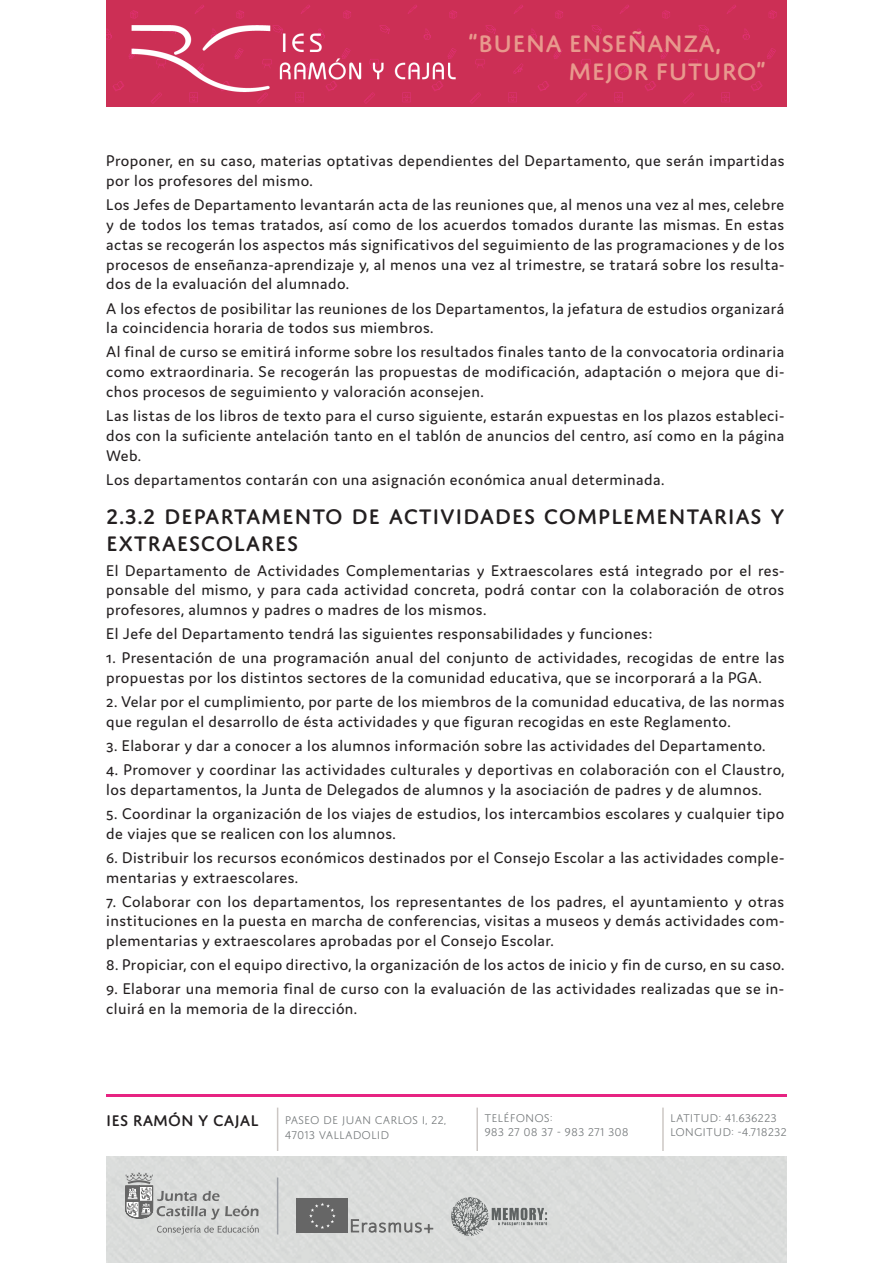
<style>
.page{position:relative;width:893px;height:1263px;background:#fff}
.page>*{position:absolute;margin:0;border:0;box-sizing:border-box;transform-origin:0 0}
.t1{font:500 25.5px/28.7px "Domus Titling";color:#e8998d}
.t2{font:500 22.5px/27px "Domus Titling";letter-spacing:.025em;color:#231f20}
.t3{font:16.5px/19.8px "Domus";letter-spacing:.025em;color:#231f20}
.t4{font:500 16.5px "Domus Titling";color:#231f20}
.t5{font:300 12px/14.4px "Domus Titling";color:#74787a}
</style>
<div class="page">
<div style="left:106px;top:1157px;width:681px;height:106px;background:#dadcda"></div>
<svg style="left:125px;top:1172px;width:133px;height:47px;background:#c4c5c4"></svg>
<svg style="left:157px;top:1225px;width:102px;height:9px"></svg>
<div style="left:297px;top:1199px;width:51px;height:34px;background:#666"></div>
<svg style="left:309px;top:1203px;width:27px;height:26px"></svg>
<svg style="left:351px;top:1219px;width:83px;height:14px"></svg>
<div style="left:106px;top:0;width:681px;height:106px;background:#cc2f55"></div>
<img style="left:125px;top:13px;width:337px;height:87px">
<img style="left:449px;top:1196px;width:102px;height:42px">
<hr style="left:106px;top:1095px;width:681px;height:2px;background:#e72382">
<hr style="left:277px;top:1107px;width:1px;height:44px;background:#ccc7c4">
<hr style="left:476px;top:1107px;width:2px;height:44px;background:#ccc7c4">
<hr style="left:662px;top:1107px;width:2px;height:44px;background:#ccc7c4">
<hr style="left:277px;top:1177px;width:1px;height:57px;background:#9ea1a7">
<h1 class="t1" style="left:569px;top:28px;width:199px;text-indent:-101px">“BUENA ENSEÑANZA,<br>MEJOR FUTURO”</h1>
<p class="t3" style="left:106px;top:151px;width:680px">Proponer, en su caso, materias optativas dependientes del Departamento, que serán impartidas por los profesores del mismo.</p>
<p class="t3" style="left:106px;top:195px;width:680px;text-align:justify">Los Jefes de Departamento levantarán acta de las reuniones que, al menos una vez al mes, celebre y de todos los temas tratados, así como de los acuerdos tomados durante las mismas. En estas actas se recogerán los aspectos más significativos del seguimiento de las programaciones y de los procesos de enseñanza-aprendizaje y, al menos una vez al trimestre, se tratará sobre los resulta&shy;dos de la evaluación del alumnado.</p>
<p class="t3" style="left:106px;top:298px;width:679px">A los efectos de posibilitar las reuniones de los Departamentos, la jefatura de estudios organizará la coincidencia horaria de todos sus miembros.</p>
<p class="t3" style="left:106px;top:342px;width:679px;text-align:justify">Al final de curso se emitirá informe sobre los resultados finales tanto de la convocatoria ordinaria como extraordinaria. Se recogerán las propuestas de modificación, adaptación o mejora que di&shy;chos procesos de seguimiento y valoración aconsejen.</p>
<p class="t3" style="left:106px;top:406px;width:680px;text-align:justify">Las listas de los libros de texto para el curso siguiente, estarán expuestas en los plazos estableci&shy;dos con la suficiente antelación tanto en el tablón de anuncios del centro, así como en la página Web.</p>
<p class="t3" style="left:106px;top:469px;width:560px">Los departamentos contarán con una asignación económica anual determinada.</p>
<h2 class="t2" style="left:106px;top:503px;width:680px">2.3.2 DEPARTAMENTO DE ACTIVIDADES COMPLEMENTARIAS Y<br>EXTRAESCOLARES</h2>
<p class="t3" style="left:106px;top:560px;width:680px;text-align:justify">El Departamento de Actividades Complementarias y Extraescolares está integrado por el res&shy;ponsable del mismo, y para cada actividad concreta, podrá contar con la colaboración de otros profesores, alumnos y padres o madres de los mismos.</p>
<p class="t3" style="left:106px;top:624px;width:548px">El Jefe del Departamento tendrá las siguientes responsabilidades y funciones:</p>
<p class="t3" style="left:106px;top:648px;width:680px">1. Presentación de una programación anual del conjunto de actividades, recogidas de entre las propuestas por los distintos sectores de la comunidad educativa, que se incorporará a la PGA.</p>
<p class="t3" style="left:106px;top:692px;width:680px">2. Velar por el cumplimiento, por parte de los miembros de la comunidad educativa, de las normas que regulan el desarrollo de ésta actividades y que figuran recogidas en este Reglamento.</p>
<p class="t3" style="left:106px;top:735px;width:661px">3. Elaborar y dar a conocer a los alumnos información sobre las actividades del Departamento.</p>
<p class="t3" style="left:106px;top:760px;width:680px">4. Promover y coordinar las actividades culturales y deportivas en colaboración con el Claustro, los departamentos, la Junta de Delegados de alumnos y la asociación de padres y de alumnos.</p>
<p class="t3" style="left:106px;top:803px;width:680px">5. Coordinar la organización de los viajes de estudios, los intercambios escolares y cualquier tipo de viajes que se realicen con los alumnos.</p>
<p class="t3" style="left:106px;top:847px;width:680px">6. Distribuir los recursos económicos destinados por el Consejo Escolar a las actividades comple&shy;mentarias y extraescolares.</p>
<p class="t3" style="left:106px;top:891px;width:680px;text-align:justify">7. Colaborar con los departamentos, los representantes de los padres, el ayuntamiento y otras instituciones en la puesta en marcha de conferencias, visitas a museos y demás actividades com&shy;plementarias y extraescolares aprobadas por el Consejo Escolar.</p>
<p class="t3" style="left:106px;top:955px;width:680px">8. Propiciar, con el equipo directivo, la organización de los actos de inicio y fin de curso, en su caso.</p>
<p class="t3" style="left:106px;top:979px;width:679px">9. Elaborar una memoria final de curso con la evaluación de las actividades realizadas que se in&shy;cluirá en la memoria de la dirección.</p>
<p class="t4" style="left:106px;top:1111px;width:154px">IES RAMÓN Y CAJAL</p>
<p class="t5" style="left:285px;top:1113px;width:163px">PASEO DE JUAN CARLOS I, 22,<br>47013 VALLADOLID</p>
<p class="t5" style="left:484px;top:1110px;width:146px">TELÉFONOS:<br>983 27 08 37 - 983 271 308</p>
<p class="t5" style="left:670px;top:1110px;width:118px">LATITUD: 41.636223<br>LONGITUD: -4.718232</p>
</div>
